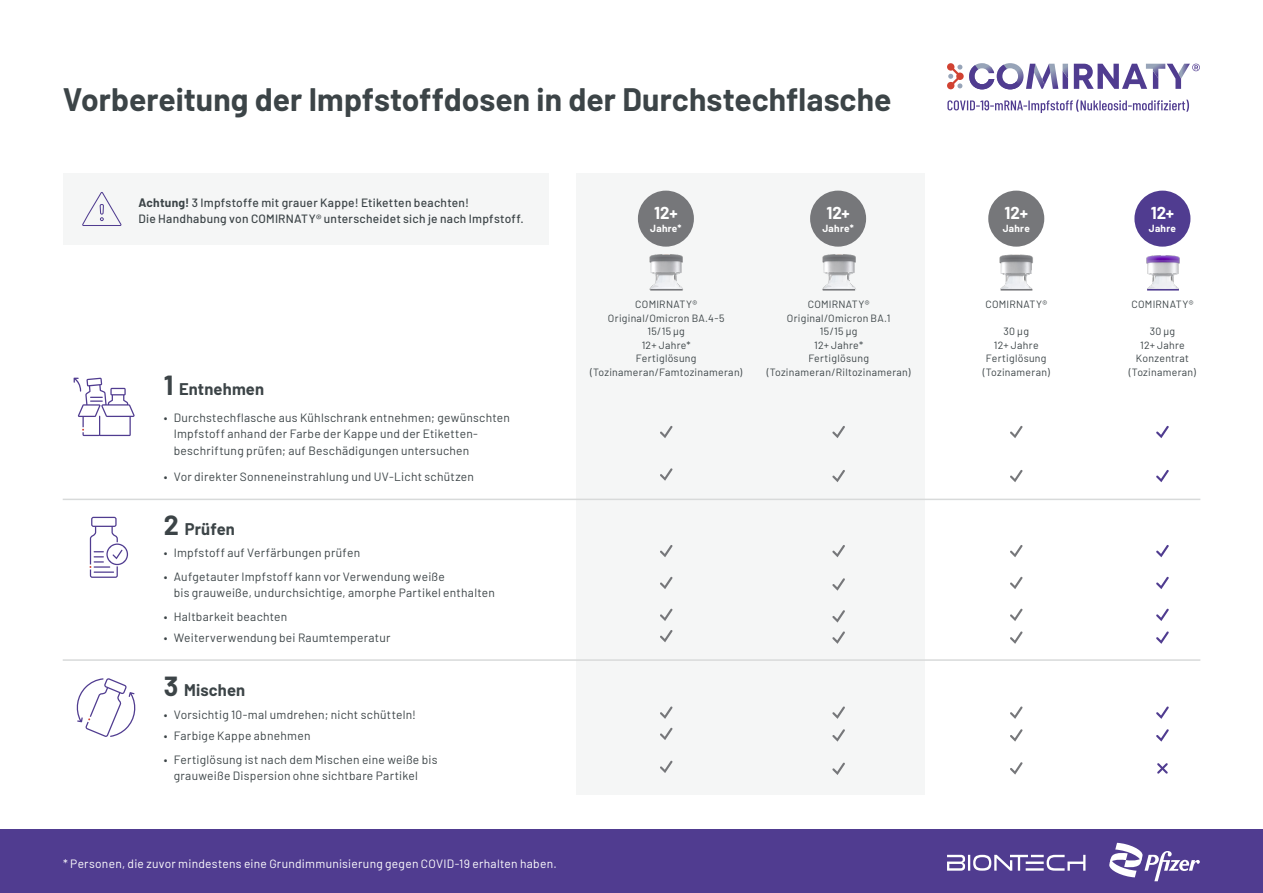
<style>
.page{position:relative;width:1263px;height:893px;background:#fff}
.page>*{position:absolute;margin:0;border:0;box-sizing:border-box;transform-origin:0 0}
.t1{font:700 31.8px "Barlow";color:#3c4447}
.t2{font:700 16.95px "Barlow";color:#fff}
.t3{font:700 16.5px "Barlow";letter-spacing:.01em;color:#3c4447}
.t4{font:12px/16.5px "Barlow";letter-spacing:.02em;color:#3c4447}
.t5{font:500 12px/16.5px "Barlow";letter-spacing:.025em;color:#3c4447}
.t6{font:12px "Barlow";letter-spacing:.02em;color:#fff}
.t7{font:10.5px/13.5px "Barlow";letter-spacing:.03em;color:#3c4447;text-align:center}
.t8{font:700 10.05px "Barlow";letter-spacing:.03em;color:#fff}
.s1{font-weight:700}
.s2{font-size:27px}
</style>
<div class="page">
<div style="left:0;top:830px;width:1263px;height:63px;background:#503c90"></div>
<svg style="left:1109px;top:843px;width:91px;height:38px"></svg>
<svg style="left:947px;top:855px;width:138px;height:16px"></svg>
<svg style="left:947px;top:100px;width:242px;height:13px"></svg>
<svg style="left:947px;top:63px;width:121px;height:26px"></svg>
<svg style="left:1074px;top:64px;width:126px;height:25px"></svg>
<div style="left:63px;top:173px;width:486px;height:71px;background:#f5f6f6"></div>
<div style="left:576px;top:173px;width:349px;height:622px;background:#f5f6f6"></div>
<hr style="left:63px;top:499px;width:1137px;height:1px;background:#d8dada">
<svg style="left:660px;top:426px;width:13px;height:12px"></svg>
<svg style="left:832px;top:426px;width:13px;height:12px"></svg>
<svg style="left:1010px;top:426px;width:13px;height:12px"></svg>
<svg style="left:1156px;top:426px;width:13px;height:12px"></svg>
<svg style="left:660px;top:468px;width:13px;height:13px"></svg>
<svg style="left:832px;top:470px;width:13px;height:12px"></svg>
<svg style="left:1010px;top:470px;width:13px;height:12px"></svg>
<svg style="left:1156px;top:470px;width:13px;height:12px"></svg>
<svg style="left:660px;top:545px;width:13px;height:12px"></svg>
<svg style="left:832px;top:545px;width:13px;height:12px"></svg>
<svg style="left:1010px;top:545px;width:13px;height:12px"></svg>
<svg style="left:1156px;top:545px;width:13px;height:12px"></svg>
<svg style="left:660px;top:577px;width:13px;height:12px"></svg>
<svg style="left:832px;top:578px;width:13px;height:13px"></svg>
<svg style="left:1010px;top:577px;width:13px;height:12px"></svg>
<svg style="left:1156px;top:577px;width:13px;height:12px"></svg>
<svg style="left:660px;top:609px;width:13px;height:12px"></svg>
<svg style="left:832px;top:610px;width:13px;height:13px"></svg>
<svg style="left:1010px;top:609px;width:13px;height:12px"></svg>
<svg style="left:1156px;top:609px;width:13px;height:12px"></svg>
<svg style="left:660px;top:630px;width:13px;height:12px"></svg>
<svg style="left:832px;top:631px;width:13px;height:13px"></svg>
<svg style="left:1010px;top:631px;width:13px;height:13px"></svg>
<svg style="left:1156px;top:631px;width:13px;height:13px"></svg>
<svg style="left:660px;top:706px;width:13px;height:13px"></svg>
<svg style="left:832px;top:706px;width:13px;height:13px"></svg>
<svg style="left:1010px;top:706px;width:13px;height:13px"></svg>
<svg style="left:1156px;top:706px;width:13px;height:13px"></svg>
<svg style="left:660px;top:728px;width:13px;height:12px"></svg>
<svg style="left:832px;top:729px;width:13px;height:13px"></svg>
<svg style="left:1010px;top:729px;width:13px;height:13px"></svg>
<svg style="left:1156px;top:729px;width:13px;height:13px"></svg>
<svg style="left:660px;top:761px;width:13px;height:12px"></svg>
<svg style="left:832px;top:762px;width:13px;height:13px"></svg>
<svg style="left:1010px;top:762px;width:13px;height:13px"></svg>
<svg style="left:1157px;top:763px;width:11px;height:11px"></svg>
<hr style="left:63px;top:659px;width:1137px;height:2px;background:#d8dada">
<div style="left:810px;top:191px;width:56px;height:56px;background:#76777a;border-radius:50%"></div>
<div style="left:638px;top:191px;width:56px;height:56px;background:#76777a;border-radius:50%"></div>
<svg style="left:76px;top:678px;width:60px;height:59px"></svg>
<svg style="left:74px;top:378px;width:61px;height:58px"></svg>
<svg style="left:90px;top:517px;width:38px;height:61px"></svg>
<div style="left:988px;top:191px;width:56px;height:56px;background:#76777a;border-radius:50%"></div>
<div style="left:1134px;top:191px;width:56px;height:56px;background:#503c90;border-radius:50%"></div>
<img style="left:999px;top:254px;width:34px;height:35px">
<hr style="left:1000px;top:289px;width:32px;height:2px;background:#76777a">
<img style="left:822px;top:254px;width:34px;height:35px">
<hr style="left:823px;top:289px;width:32px;height:2px;background:#76777a">
<img style="left:649px;top:254px;width:34px;height:35px">
<hr style="left:650px;top:289px;width:33px;height:2px;background:#76777a">
<img style="left:1146px;top:255px;width:34px;height:34px">
<hr style="left:1147px;top:289px;width:32px;height:2px;background:#503c90">
<svg style="left:82px;top:192px;width:40px;height:34px"></svg>
<h1 class="t1" style="left:63px;top:76px;width:830px">Vorbereitung der Impfstoffdosen in der Durchstechflasche</h1>
<p class="t5" style="left:138px;top:193px;width:387px"><span class="s1">Achtung!</span> 3 Impfstoffe mit grauer Kappe! Etiketten beachten!<br>Die Handhabung von COMIRNATY® unterscheidet sich je nach Impfstoff.</p>
<h2 class="t2" style="left:826px;top:200px;width:25px">12+</h2>
<p class="t8" style="left:822px;top:220px;width:33px">Jahre*</p>
<h2 class="t2" style="left:654px;top:200px;width:25px">12+</h2>
<p class="t8" style="left:650px;top:220px;width:33px">Jahre*</p>
<h3 class="t3" style="left:164px;top:377px;width:102px"><span class="s2">1</span> Entnehmen</h3>
<p class="t4" style="left:174px;top:408px;width:338px;text-indent:-10px">• Durchstechflasche aus Kühlschrank entnehmen; gewünschten<br>Impfstoff anhand der Farbe der Kappe und der Etiketten&shy;beschriftung prüfen; auf Beschädigungen untersuchen</p>
<p class="t4" style="left:164px;top:467px;width:312px">• Vor direkter Sonneneinstrahlung und UV-Licht schützen</p>
<h3 class="t3" style="left:164px;top:517px;width:73px"><span class="s2">2</span> Prüfen</h3>
<p class="t4" style="left:164px;top:544px;width:198px">• Impfstoff auf Verfärbungen prüfen</p>
<p class="t4" style="left:174px;top:567px;width:323px;text-indent:-10px">• Aufgetauter Impfstoff kann vor Verwendung weiße<br>bis grauweiße, undurchsichtige, amorphe Partikel enthalten</p>
<p class="t4" style="left:164px;top:607px;width:125px">• Haltbarkeit beachten</p>
<p class="t4" style="left:164px;top:629px;width:228px">• Weiterverwendung bei Raumtemperatur</p>
<h3 class="t3" style="left:164px;top:678px;width:83px"><span class="s2">3</span> Mischen</h3>
<p class="t4" style="left:164px;top:705px;width:254px">• Vorsichtig 10-mal umdrehen; nicht schütteln!</p>
<p class="t4" style="left:164px;top:726px;width:148px">• Farbige Kappe abnehmen</p>
<p class="t4" style="left:174px;top:750px;width:265px;text-indent:-10px">• Fertiglösung ist nach dem Mischen eine weiße bis grauweiße Dispersion ohne sichtbare Partikel</p>
<p class="t6" style="left:63px;top:855px;width:495px">* Personen, die zuvor mindestens eine Grundimmunisierung gegen COVID-19 erhalten haben.</p>
<p class="t7" style="left:590px;top:297px;width:154px">COMIRNATY®<br>Original/Omicron BA.4-5<br>15/15 μg<br>12+ Jahre*<br>Fertiglösung (Tozinameran/Famtozinameran)</p>
<p class="t7" style="left:767px;top:297px;width:145px">COMIRNATY®<br>Original/Omicron BA.1<br>15/15 μg<br>12+ Jahre*<br>Fertiglösung (Tozinameran/Riltozinameran)</p>
<h2 class="t2" style="left:1004px;top:200px;width:25px">12+</h2>
<p class="t8" style="left:1003px;top:220px;width:29px">Jahre</p>
<p class="t7" style="left:985px;top:297px;width:63px">COMIRNATY®</p>
<p class="t7" style="left:983px;top:324px;width:68px">30 μg<br>12+ Jahre<br>Fertiglösung (Tozinameran)</p>
<h2 class="t2" style="left:1151px;top:200px;width:25px">12+</h2>
<p class="t8" style="left:1149px;top:220px;width:29px">Jahre</p>
<p class="t7" style="left:1131px;top:297px;width:63px">COMIRNATY®</p>
<p class="t7" style="left:1129px;top:324px;width:68px">30 μg<br>12+ Jahre<br>Konzentrat (Tozinameran)</p>
</div>
